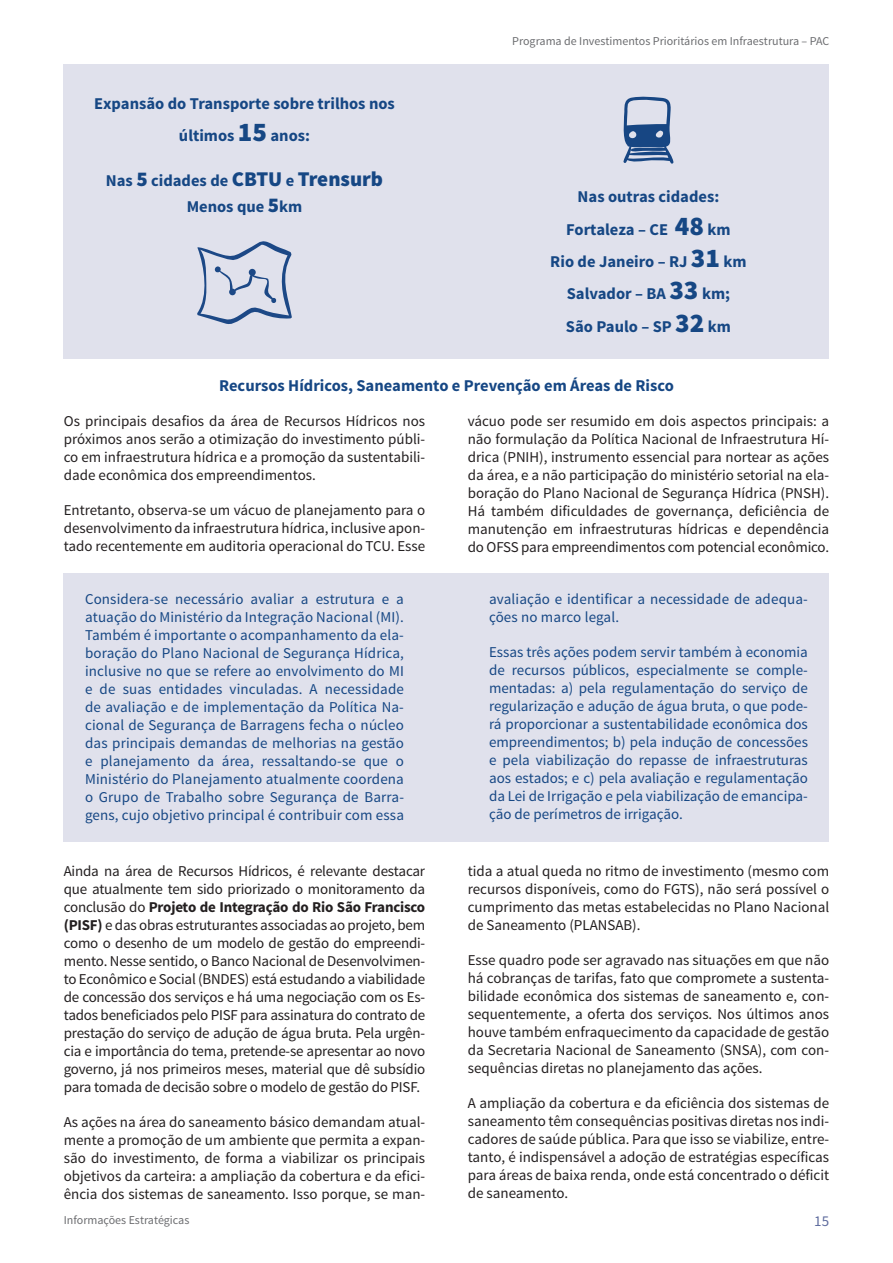
<style>
.page{position:relative;width:893px;height:1263px;background:#fff}
.page>*{position:absolute;margin:0;border:0;box-sizing:border-box;transform-origin:0 0}
.t1{font:700 16.5px/32.4px "Source Sans Pro";color:#164784;text-align:center}
.t2{font:15px/18px "Source Sans Pro";color:#231f20;text-align:justify}
.t3{font:15px/18px "Source Sans Pro";letter-spacing:.01em;color:#164784;text-align:justify}
.t4{font:15px "Source Sans Pro";color:#606d9f}
.t5{font:12px "Source Sans Pro";color:#6c6d70}
.s1{font-weight:900;font-size:27px}
.s2{font-weight:900;font-size:21px}
.s3{font-weight:700}
</style>
<div class="page">
<div style="left:64px;top:64px;width:765px;height:294px;background:#e0e1ec"></div>
<div style="left:64px;top:573px;width:765px;height:269px;background:#e0e1ec"></div>
<svg style="left:197px;top:241px;width:95px;height:83px"></svg>
<svg style="left:623px;top:96px;width:51px;height:68px"></svg>
<p class="t1" style="left:94px;top:88px;width:302px">Expansão do Transporte sobre trilhos nos últimos <span class="s1">15</span> anos:</p>
<p class="t1" style="left:106px;top:169px;width:279px;line-height:25.2px">Nas <span class="s2">5</span> cidades de <span class="s2">CBTU</span> e <span class="s2">Trensurb<br></span>Menos que <span class="s2">5</span>km</p>
<p class="t5" style="left:512px;top:34px;width:318px">Programa de Investimentos Prioritários em Infraestrutura – PAC</p>
<p class="t1" style="left:550px;top:181px;width:198px">Nas outras cidades:<br>Fortaleza – CE <span class="s1">48</span> km<br>Rio de Janeiro – RJ <span class="s1">31</span> km<br>Salvador – BA <span class="s1">33</span> km;<br>São Paulo – SP <span class="s1">32</span> km</p>
<p class="t1" style="left:219px;top:370px;width:456px">Recursos Hídricos, Saneamento e Prevenção em Áreas de Risco</p>
<p class="t2" style="left:64px;top:412px;width:363px">Os principais desafios da área de Recursos Hídricos nos próximos anos serão a otimização do investimento públi&shy;co em infraestrutura hídrica e a promoção da sustentabili&shy;dade econômica dos empreendimentos.</p>
<p class="t2" style="left:64px;top:501px;width:363px">Entretanto, observa-se um vácuo de planejamento para o desenvolvimento da infraestrutura hídrica, inclusive apon&shy;tado recentemente em auditoria operacional do TCU. Esse</p>
<p class="t2" style="left:468px;top:412px;width:363px">vácuo pode ser resumido em dois aspectos principais: a não formulação da Política Nacional de Infraestrutura Hí&shy;drica (PNIH), instrumento essencial para nortear as ações da área, e a não participação do ministério setorial na ela&shy;boração do Plano Nacional de Segurança Hídrica (PNSH).<br>Há também dificuldades de governança, deficiência de manutenção em infraestruturas hídricas e dependência do OFSS para empreendimentos com potencial econômico.</p>
<p class="t3" style="left:85px;top:590px;width:320px">Considera-se necessário avaliar a estrutura e a atuação do Ministério da Integração Nacional (MI).<br>Também é importante o acompanhamento da ela&shy;boração do Plano Nacional de Segurança Hídrica, inclusive no que se refere ao envolvimento do MI e de suas entidades vinculadas. A necessidade de avaliação e de implementação da Política Na&shy;cional de Segurança de Barragens fecha o núcleo das principais demandas de melhorias na gestão e planejamento da área, ressaltando-se que o Ministério do Planejamento atualmente coordena o Grupo de Trabalho sobre Segurança de Barra&shy;gens, cujo objetivo principal é contribuir com essa</p>
<p class="t3" style="left:489px;top:590px;width:320px">avaliação e identificar a necessidade de adequa&shy;ções no marco legal.</p>
<p class="t3" style="left:489px;top:643px;width:320px">Essas três ações podem servir também à economia de recursos públicos, especialmente se comple&shy;mentadas: a) pela regulamentação do serviço de regularização e adução de água bruta, o que pode&shy;rá proporcionar a sustentabilidade econômica dos empreendimentos; b) pela indução de concessões e pela viabilização do repasse de infraestruturas aos estados; e c) pela avaliação e regulamentação da Lei de Irrigação e pela viabilização de emancipa&shy;ção de perímetros de irrigação.</p>
<p class="t2" style="left:64px;top:862px;width:363px">Ainda na área de Recursos Hídricos, é relevante destacar que atualmente tem sido priorizado o monitoramento da conclusão do <span class="s3">Projeto de Integração do Rio São Francisco (PISF)</span> e das obras estruturantes associadas ao projeto, bem como o desenho de um modelo de gestão do empreendi&shy;mento. Nesse sentido, o Banco Nacional de Desenvolvimen&shy;to Econômico e Social (BNDES) está estudando a viabilidade de concessão dos serviços e há uma negociação com os Es&shy;tados beneficiados pelo PISF para assinatura do contrato de prestação do serviço de adução de água bruta. Pela urgên&shy;cia e importância do tema, pretende-se apresentar ao novo governo, já nos primeiros meses, material que dê subsídio para tomada de decisão sobre o modelo de gestão do PISF.</p>
<p class="t2" style="left:64px;top:1113px;width:363px">As ações na área do saneamento básico demandam atual&shy;mente a promoção de um ambiente que permita a expan&shy;são do investimento, de forma a viabilizar os principais objetivos da carteira: a ampliação da cobertura e da efici&shy;ência dos sistemas de saneamento. Isso porque, se man-</p>
<p class="t5" style="left:64px;top:1212px;width:127px">Informações Estratégicas</p>
<p class="t2" style="left:468px;top:862px;width:363px">tida a atual queda no ritmo de investimento (mesmo com recursos disponíveis, como do FGTS), não será possível o cumprimento das metas estabelecidas no Plano Nacional de Saneamento (PLANSAB).</p>
<p class="t2" style="left:468px;top:951px;width:363px">Esse quadro pode ser agravado nas situações em que não há cobranças de tarifas, fato que compromete a sustenta&shy;bilidade econômica dos sistemas de saneamento e, con&shy;sequentemente, a oferta dos serviços. Nos últimos anos houve também enfraquecimento da capacidade de gestão da Secretaria Nacional de Saneamento (SNSA), com con&shy;sequências diretas no planejamento das ações.</p>
<p class="t2" style="left:468px;top:1094px;width:363px">A ampliação da cobertura e da eficiência dos sistemas de saneamento têm consequências positivas diretas nos indi&shy;cadores de saúde pública. Para que isso se viabilize, entre&shy;tanto, é indispensável a adoção de estratégias específicas para áreas de baixa renda, onde está concentrado o déficit de saneamento.</p>
<p class="t4" style="left:814px;top:1212px;width:16px">15</p>
</div>
